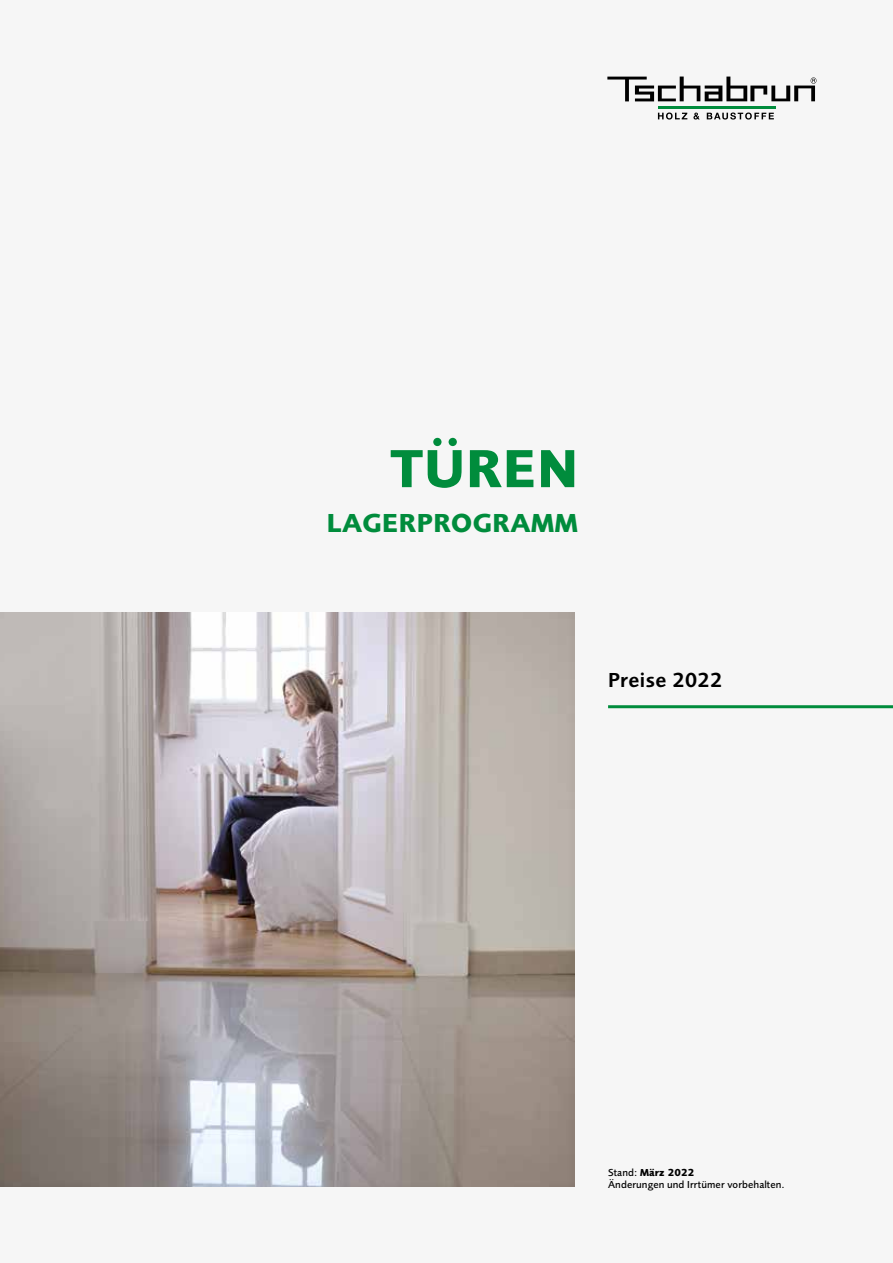
<style>
.page{position:relative;width:893px;height:1263px;background:#f6f6f6}
.page>*{position:absolute;margin:0;border:0;box-sizing:border-box;transform-origin:0 0}
.t1{font:700 55.5px "Foundry Sans";letter-spacing:.02em;color:#008c3c}
.t2{font:700 27px "Foundry Sans";letter-spacing:.02em;color:#008c3c}
.t3{font:600 21px "Foundry Sans";letter-spacing:.02em;color:#000}
.t4{font:500 10.5px/12px "Foundry Sans";letter-spacing:.01em;color:#000}
.s1{font-weight:700}
</style>
<div class="page">
<img style="left:0;top:612px;width:574px;height:574px">
<svg style="left:658px;top:113px;width:29px;height:7px"></svg>
<svg style="left:693px;top:113px;width:7px;height:7px"></svg>
<svg style="left:707px;top:113px;width:67px;height:7px"></svg>
<svg style="left:607px;top:77px;width:209px;height:24px"></svg>
<hr style="left:658px;top:106px;width:117px;height:3px;background:#008c3c">
<hr style="left:608px;top:705px;width:285px;height:3px;background:#008c3c">
<h1 class="t1" style="left:390px;top:436px;width:189px">TÜREN</h1>
<h2 class="t2" style="left:327px;top:507px;width:252px">LAGERPROGRAMM</h2>
<h3 class="t3" style="left:608px;top:668px;width:116px">Preise 2022</h3>
<p class="t4" style="left:608px;top:1166px;width:178px">Stand: <span class="s1">März 2022<br></span>Änderungen und Irrtümer vorbehalten.</p>
</div>
